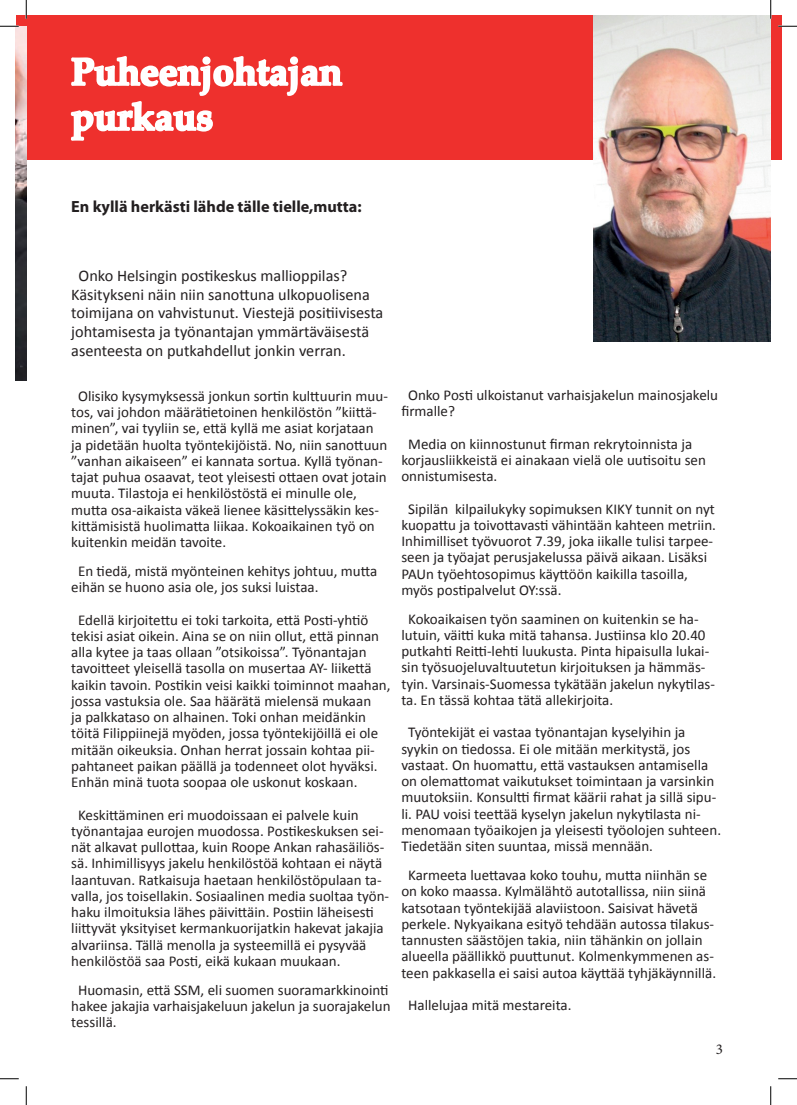
<style>
.page{position:relative;width:797px;height:1105px;background:#fff}
.page>*{position:absolute;margin:0;border:0;box-sizing:border-box;transform-origin:0 0}
.t1{font:700 37.5px/45px "Palatino Linotype";color:#fff}
.t2{font:16.25px/18.8px "Calibri";color:#231f20}
.t3{font:700 16.25px "Myriad Pro";color:#231f20}
.t4{font:15px/16.2px "Calibri";color:#231f20}
.t5{font:15px "Minion Pro";color:#231f20}
</style>
<div class="page">
<div style="left:16px;top:16px;width:765px;height:144px;background:#ee302d"></div>
<svg style="left:70px;top:56px;width:273px;height:85px"></svg>
<img style="left:593px;top:16px;width:177px;height:325px">
<img style="left:16px;top:26px;width:10px;height:354px">
<svg style="left:0;top:25px;width:19px;height:2px"></svg>
<svg style="left:778px;top:25px;width:19px;height:2px"></svg>
<svg style="left:0;top:1078px;width:19px;height:1px"></svg>
<svg style="left:778px;top:1078px;width:19px;height:1px"></svg>
<svg style="left:25px;top:0;width:2px;height:19px"></svg>
<svg style="left:25px;top:1086px;width:2px;height:19px"></svg>
<svg style="left:770px;top:0;width:1px;height:19px"></svg>
<svg style="left:770px;top:1086px;width:1px;height:19px"></svg>
<h1 class="t1" style="left:71px;top:48px;width:272px">Puheenjohtajan purkaus</h1>
<p class="t3" style="left:71px;top:196px;width:292px">En kyllä herkästi lähde tälle tielle,mutta:</p>
<p class="t2" style="left:71px;top:266px;width:314px;text-indent:7px">Onko Helsingin postikeskus mallioppilas?<br>Käsitykseni näin niin sanottuna ulkopuolisena toimijana on vahvistunut. Viestejä positiivisesta johtamisesta ja työnantajan ymmärtäväisestä asenteesta on putkahdellut jonkin verran.</p>
<p class="t4" style="left:71px;top:388px;width:318px;text-indent:7px">Olisiko kysymyksessä jonkun sortin kulttuurin muu&shy;tos, vai johdon määrätietoinen henkilöstön ”kiittä&shy;minen”, vai tyyliin se, että kyllä me asiat korjataan ja pidetään huolta työntekijöistä. No, niin sanottuun ”vanhan aikaiseen” ei kannata sortua. Kyllä työnan&shy;tajat puhua osaavat, teot yleisesti ottaen ovat jotain muuta. Tilastoja ei henkilöstöstä ei minulle ole, mutta osa-aikaista väkeä lienee käsittelyssäkin kes&shy;kittämisistä huolimatta liikaa. Kokoaikainen työ on kuitenkin meidän tavoite.</p>
<p class="t4" style="left:71px;top:563px;width:307px;text-indent:7px">En tiedä, mistä myönteinen kehitys johtuu, mutta eihän se huono asia ole, jos suksi luistaa.</p>
<p class="t4" style="left:71px;top:612px;width:321px;text-indent:7px">Edellä kirjoitettu ei toki tarkoita, että Posti-yhtiö tekisi asiat oikein. Aina se on niin ollut, että pinnan alla kytee ja taas ollaan ”otsikoissa”. Työnantajan tavoitteet yleisellä tasolla on musertaa AY- liikettä kaikin tavoin. Postikin veisi kaikki toiminnot maahan, jossa vastuksia ole. Saa häärätä mielensä mukaan<br>ja palkkataso on alhainen. Toki onhan meidänkin töitä Filippiinejä myöden, jossa työntekijöillä ei ole mitään oikeuksia. Onhan herrat jossain kohtaa pii&shy;pahtaneet paikan päällä ja todenneet olot hyväksi.<br>Enhän minä tuota soopaa ole uskonut koskaan.</p>
<p class="t4" style="left:71px;top:807px;width:319px;text-indent:7px">Keskittäminen eri muodoissaan ei palvele kuin työnantajaa eurojen muodossa. Postikeskuksen sei&shy;nät alkavat pullottaa, kuin Roope Ankan rahasäiliös&shy;sä. Inhimillisyys jakelu henkilöstöä kohtaan ei näytä laantuvan. Ratkaisuja haetaan henkilöstöpulaan ta&shy;valla, jos toisellakin. Sosiaalinen media suoltaa työn&shy;haku ilmoituksia lähes päivittäin. Postiin läheisesti liittyvät yksityiset kermankuorijatkin hakevat jakajia alvariinsa. Tällä menolla ja systeemillä ei pysyvää henkilöstöä saa Posti, eikä kukaan muukaan.</p>
<p class="t4" style="left:71px;top:982px;width:321px;text-indent:7px">Huomasin, että SSM, eli suomen suoramarkkinointi hakee jakajia varhaisjakeluun jakelun ja suorajakelun tessillä.</p>
<p class="t4" style="left:401px;top:387px;width:318px;text-indent:7px">Onko Posti ulkoistanut varhaisjakelun mainosjakelu firmalle?</p>
<p class="t4" style="left:401px;top:436px;width:306px;text-indent:7px">Media on kiinnostunut firman rekrytoinnista ja korjausliikkeistä ei ainakaan vielä ole uutisoitu sen onnistumisesta.</p>
<p class="t4" style="left:401px;top:501px;width:316px;text-indent:7px">Sipilän kilpailukyky sopimuksen KIKY tunnit on nyt kuopattu ja toivottavasti vähintään kahteen metriin.<br>Inhimilliset työvuorot 7.39, joka iikalle tulisi tarpee&shy;seen ja työajat perusjakelussa päivä aikaan. Lisäksi PAUn työehtosopimus käyttöön kaikilla tasoilla, myös postipalvelut OY:ssä.</p>
<p class="t4" style="left:401px;top:611px;width:315px;text-indent:7px">Kokoaikaisen työn saaminen on kuitenkin se ha&shy;lutuin, väitti kuka mitä tahansa. Justiinsa klo 20.40 putkahti Reitti-lehti luukusta. Pinta hipaisulla lukai&shy;sin työsuojeluvaltuutetun kirjoituksen ja hämmäs&shy;tyin. Varsinais-Suomessa tykätään jakelun nykytilas&shy;ta. En tässä kohtaa tätä allekirjoita.</p>
<p class="t4" style="left:401px;top:724px;width:321px;text-indent:7px">Työntekijät ei vastaa työnantajan kyselyihin ja syykin on tiedossa. Ei ole mitään merkitystä, jos vastaat. On huomattu, että vastauksen antamisella on olemattomat vaikutukset toimintaan ja varsinkin muutoksiin. Konsultti firmat käärii rahat ja sillä sipu&shy;li. PAU voisi teettää kyselyn jakelun nykytilasta ni&shy;menomaan työaikojen ja yleisesti työolojen suhteen.<br>Tiedetään siten suuntaa, missä mennään.</p>
<p class="t4" style="left:401px;top:867px;width:316px;text-indent:7px">Karmeeta luettavaa koko touhu, mutta niinhän se on koko maassa. Kylmälähtö autotallissa, niin siinä katsotaan työntekijää alaviistoon. Saisivat hävetä perkele. Nykyaikana esityö tehdään autossa tilakus&shy;tannusten säästöjen takia, niin tähänkin on jollain alueella päällikkö puuttunut. Kolmenkymmenen as&shy;teen pakkasella ei saisi autoa käyttää tyhjäkäynnillä.</p>
<p class="t4" style="left:408px;top:997px;width:165px">Hallelujaa mitä mestareita.</p>
<p class="t5" style="left:715px;top:1039px;width:9px">3</p>
</div>
